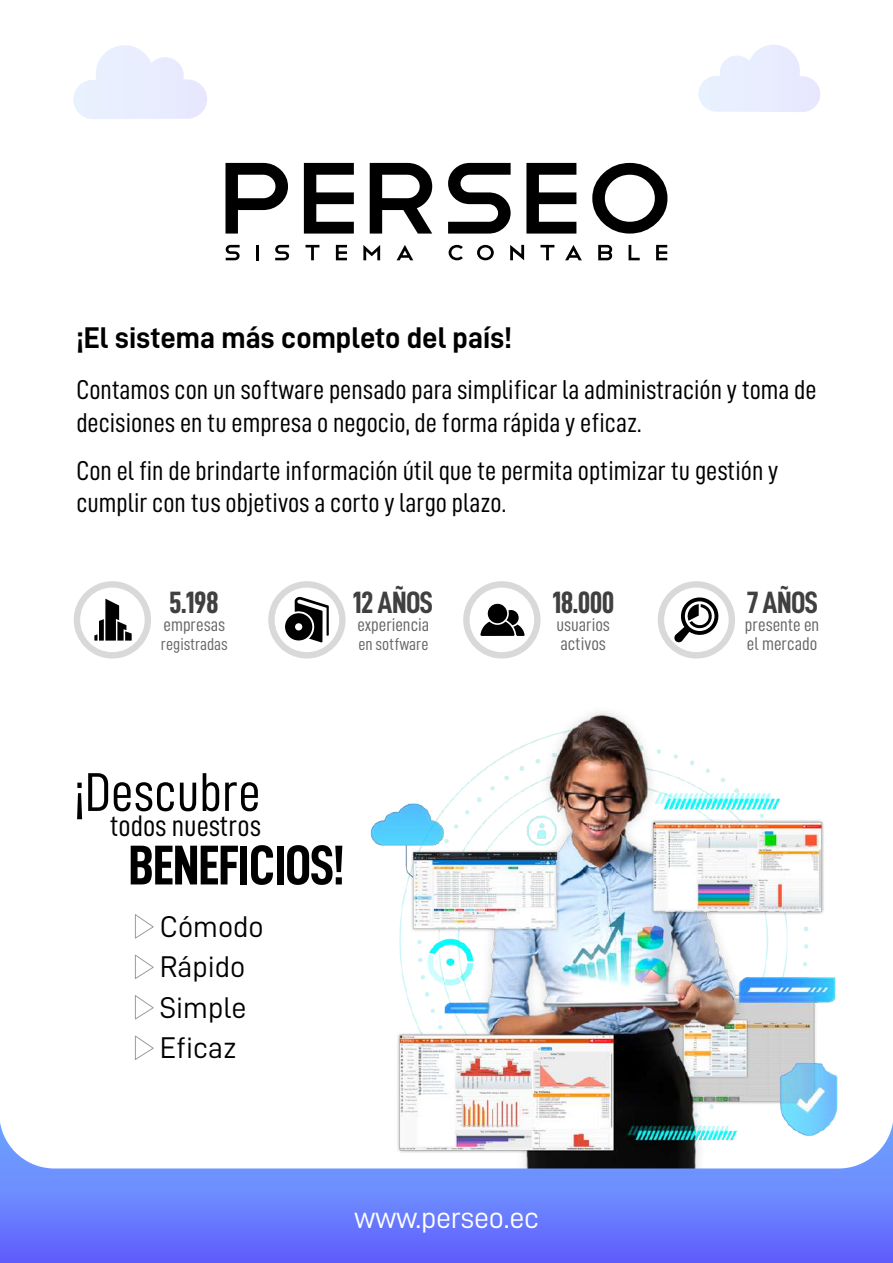
<style>
.page{position:relative;width:893px;height:1263px;background:#fff}
.page>*{position:absolute;margin:0;border:0;box-sizing:border-box;transform-origin:0 0}
.t1{font:56.25px "D DIN Condensed Bold";letter-spacing:-.02em;color:#000}
.t2{font:54.75px "D DIN Condensed";color:#000}
.t3{font:30.9px "D DIN Condensed Bold";letter-spacing:-.02em;color:#404040}
.t4{font:30px "D DIN Bold";color:#000}
.t5{font:30px/40.5px "D DIN";color:#000}
.t6{font:30px "D DIN";letter-spacing:-.01em;color:#fff}
.t7{font:29.85px "D DIN Condensed";color:#000}
.t8{font:27.3px/32.7px "D DIN Condensed";color:#000}
.t9{font:18.45px/18.8px "D DIN Condensed";color:#666}
.t10{font:17.25px "D DIN Condensed";color:#666}
</style>
<div class="page">
<svg style="left:73px;top:45px;width:134px;height:74px"></svg>
<svg style="left:698px;top:45px;width:122px;height:67px"></svg>
<svg style="left:226px;top:245px;width:14px;height:15px"></svg>
<hr style="left:256px;top:245px;width:3px;height:15px;background:#000">
<svg style="left:275px;top:245px;width:14px;height:15px"></svg>
<svg style="left:306px;top:245px;width:13px;height:15px"></svg>
<svg style="left:336px;top:245px;width:11px;height:15px"></svg>
<svg style="left:363px;top:245px;width:17px;height:15px"></svg>
<svg style="left:397px;top:245px;width:16px;height:15px"></svg>
<svg style="left:449px;top:245px;width:14px;height:15px"></svg>
<svg style="left:477px;top:245px;width:17px;height:15px"></svg>
<svg style="left:510px;top:245px;width:14px;height:15px"></svg>
<svg style="left:540px;top:245px;width:14px;height:15px"></svg>
<svg style="left:565px;top:245px;width:17px;height:15px"></svg>
<svg style="left:598px;top:245px;width:14px;height:15px"></svg>
<svg style="left:629px;top:245px;width:11px;height:15px"></svg>
<svg style="left:656px;top:245px;width:11px;height:15px"></svg>
<svg style="left:225px;top:163px;width:63px;height:71px"></svg>
<svg style="left:304px;top:163px;width:50px;height:71px"></svg>
<svg style="left:370px;top:163px;width:62px;height:71px"></svg>
<svg style="left:448px;top:163px;width:63px;height:71px"></svg>
<svg style="left:526px;top:163px;width:50px;height:71px"></svg>
<svg style="left:592px;top:163px;width:75px;height:71px"></svg>
<img style="left:370px;top:712px;width:468px;height:410px">
<svg style="left:0;top:1122px;width:893px;height:141px"></svg>
<svg style="left:135px;top:914px;width:19px;height:24px"></svg>
<svg style="left:135px;top:955px;width:19px;height:24px"></svg>
<svg style="left:135px;top:995px;width:19px;height:24px"></svg>
<svg style="left:135px;top:1035px;width:19px;height:25px"></svg>
<svg style="left:74px;top:581px;width:77px;height:77px"></svg>
<svg style="left:268px;top:581px;width:78px;height:77px"></svg>
<svg style="left:463px;top:581px;width:78px;height:77px"></svg>
<svg style="left:658px;top:581px;width:77px;height:77px"></svg>
<p class="t4" style="left:76px;top:321px;width:437px">¡El sistema más completo del país!</p>
<p class="t8" style="left:76px;top:373px;width:742px">Contamos con un software pensado para simplificar la administración y toma de decisiones en tu empresa o negocio, de forma rápida y eficaz.</p>
<p class="t8" style="left:76px;top:453px;width:703px">Con el fin de brindarte información útil que te permita optimizar tu gestión y cumplir con tus objetivos a corto y largo plazo.</p>
<p class="t3" style="left:169px;top:585px;width:51px">5.198</p>
<p class="t9" style="left:163px;top:615px;width:63px">empresas</p>
<p class="t10" style="left:161px;top:634px;width:68px">registradas</p>
<p class="t3" style="left:353px;top:585px;width:82px">12 AÑOS</p>
<p class="t9" style="left:357px;top:615px;width:73px">experiencia</p>
<p class="t10" style="left:358px;top:634px;width:72px">en sotfware</p>
<h2 class="t2" style="left:74px;top:762px;width:188px">¡Descubre</h2>
<p class="t7" style="left:110px;top:809px;width:153px">todos nuestros</p>
<h1 class="t1" style="left:128px;top:834px;width:218px">BENEFICIOS!</h1>
<p class="t5" style="left:160px;top:906px;width:106px">Cómodo<br>Rápido<br>Simple<br>Eficaz</p>
<p class="t3" style="left:552px;top:585px;width:63px">18.000</p>
<p class="t9" style="left:556px;top:615px;width:55px">usuarios activos</p>
<p class="t6" style="left:354px;top:1201px;width:187px">www.perseo.ec</p>
<p class="t3" style="left:747px;top:585px;width:73px">7 AÑOS</p>
<p class="t9" style="left:745px;top:615px;width:76px">presente en el mercado</p>
</div>
